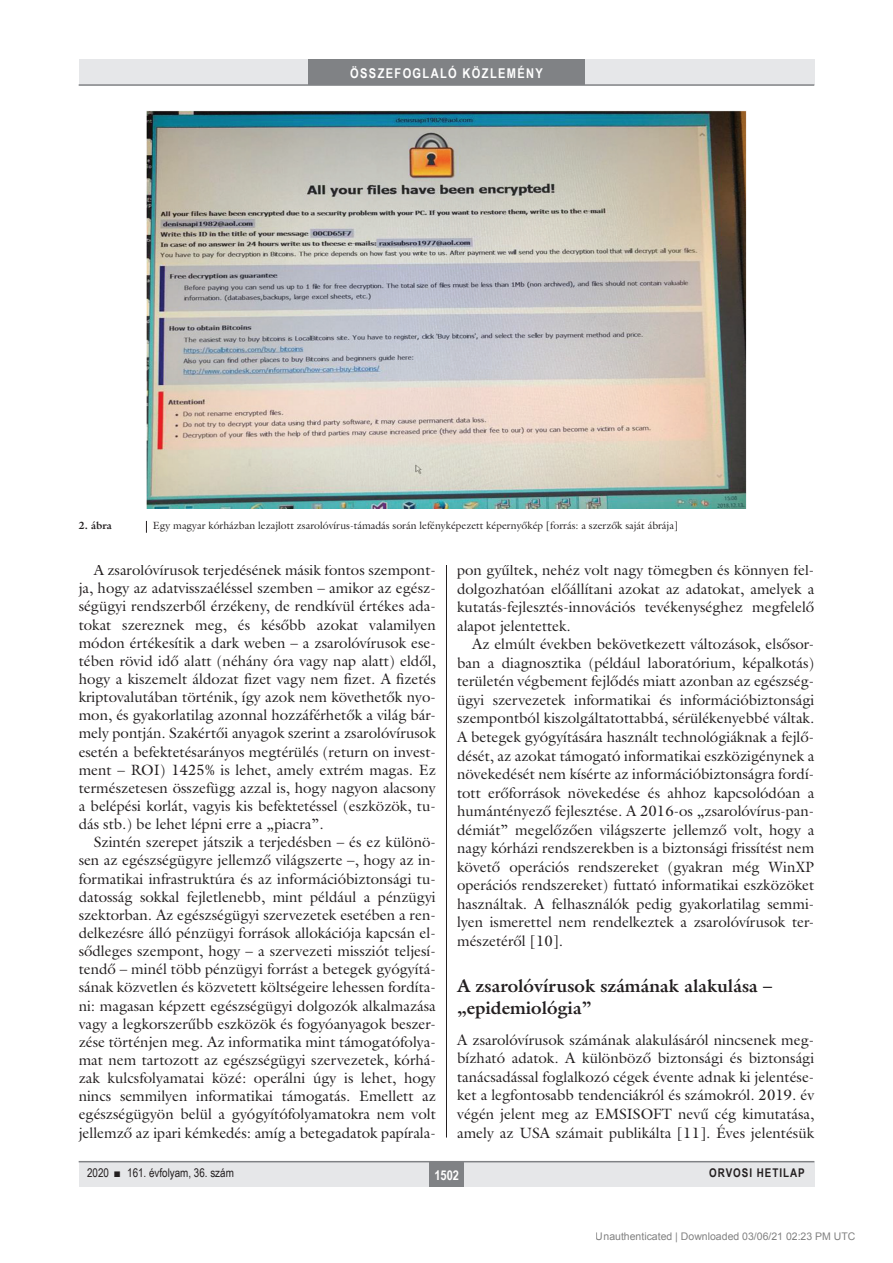
<style>
.page{position:relative;width:893px;height:1263px;background:#fff}
.page>*{position:absolute;margin:0;border:0;box-sizing:border-box;transform-origin:0 0}
.alcimbold{font:700 18px/22.2px "Galliard Reg";color:#231f20}
.Body_Text{font:15px/18.6px "Galliard Reg";color:#231f20;text-align:justify}
.body-s{font:15px/18.1px "Galliard Reg";color:#231f20;text-align:justify}
.Body_tompa{font:15px/18.6px "Galliard Reg";color:#231f20;text-align:justify}
.t1{font:700 13.5px "Arial Narrow";letter-spacing:.1em;color:#fff}
.t2{font:12px "Arial Narrow";color:#231f20}
.t3{font:700 12px "Arial Narrow";letter-spacing:.08em;color:#231f20}
.kepalairas2{font:10.5px "Galliard Reg";color:#231f20}
.t4{font:10.5px "Arial";color:rgb(0 0 0/.5)}
.kepalairas1{font:700 10.5px "Galliard Reg";color:#231f20}
</style>
<div class="page">
<div style="left:79px;top:1161px;width:735px;height:25px;background:#e6e7e9"></div>
<hr style="left:79px;top:1161px;width:735px;height:1px;background:#808285">
<div style="left:430px;top:1161px;width:34px;height:25px;background:#808285"></div>
<div style="left:79px;top:60px;width:735px;height:25px;background:#e6e7e9"></div>
<div style="left:308px;top:60px;width:277px;height:25px;background:#808285"></div>
<hr style="left:79px;top:84px;width:735px;height:2px;background:#808285">
<hr style="left:446px;top:111px;width:1px;height:1026px;background:#231f20">
<div style="left:79px;top:111px;width:735px;height:410px;background:#fff"></div>
<img style="left:146px;top:111px;width:601px;height:397px">
<div style="left:78px;top:521px;width:736px;height:43px;background:#fff"></div>
<svg style="left:146px;top:521px;width:1px;height:12px"></svg>
<p class="t1" style="left:350px;top:63px;width:194px">ÖSSZEFOGLALÓ KÖZLEMÉNY</p>
<p class="kepalairas1" style="left:78px;top:519px;width:35px">2. ábra</p>
<p class="kepalairas2" style="left:153px;top:519px;width:527px">Egy magyar kórházban lezajlott zsarolóvírus-támadás során lefényképezett képernyőkép [forrás: a szerzők saját ábrája]</p>
<p class="Body_Text" style="left:79px;top:561px;width:359px;line-height:18.1px;text-indent:15px">A zsarolóvírusok terjedésének másik fontos szempont&shy;ja, hogy az adatvisszaéléssel szemben – amikor az egész&shy;ségügyi rendszerből érzékeny, de rendkívül értékes ada&shy;tokat szereznek meg, és később azokat valamilyen módon értékesítik a dark weben – a zsarolóvírusok ese&shy;tében rövid idő alatt (néhány óra vagy nap alatt) eldől, hogy a kiszemelt áldozat fizet vagy nem fizet. A fizetés kriptovalutában történik, így azok nem követhetők nyo&shy;mon, és gyakorlatilag azonnal hozzáférhetők a világ bár&shy;mely pontján. Szakértői anyagok szerint a zsarolóvírusok esetén a befektetésarányos megtérülés (return on invest&shy;ment – ROI) 1425% is lehet, amely extrém magas. Ez természetesen összefügg azzal is, hogy nagyon alacsony a belépési korlát, vagyis kis befektetéssel (eszközök, tu&shy;dás stb.) be lehet lépni erre a „piacra”.</p>
<p class="body-s" style="left:79px;top:833px;width:359px;text-indent:15px">Szintén szerepet játszik a terjedésben – és ez különö&shy;sen az egészségügyre jellemző világszerte –, hogy az in&shy;formatikai infrastruktúra és az információbiztonsági tu&shy;datosság sokkal fejletlenebb, mint például a pénzügyi szektorban. Az egészségügyi szervezetek esetében a ren&shy;delkezésre álló pénzügyi források allokációja kapcsán el&shy;sődleges szempont, hogy – a szervezeti missziót teljesí&shy;tendő – minél több pénzügyi forrást a betegek gyógyítá&shy;sának közvetlen és közvetett költségeire lehessen fordíta&shy;ni: magasan képzett egészségügyi dolgozók alkalmazása vagy a legkorszerűbb eszközök és fogyóanyagok beszer&shy;zése történjen meg. Az informatika mint támogatófolya&shy;mat nem tartozott az egészségügyi szervezetek, kórhá&shy;zak kulcsfolyamatai közé: operálni úgy is lehet, hogy nincs semmilyen informatikai támogatás. Emellett az egészségügyön belül a gyógyítófolyamatokra nem volt jellemző az ipari kémkedés: amíg a betegadatok papírala-</p>
<p class="body-s" style="left:457px;top:560px;width:359px;line-height:18.6px">pon gyűltek, nehéz volt nagy tömegben és könnyen fel&shy;dolgozhatóan előállítani azokat az adatokat, amelyek a kutatás-fejlesztés-innovációs tevékenységhez megfelelő alapot jelentettek.</p>
<p class="Body_Text" style="left:457px;top:635px;width:359px;text-indent:15px">Az elmúlt években bekövetkezett változások, elsősor&shy;ban a diagnosztika (például laboratórium, képalkotás) területén végbement fejlődés miatt azonban az egészség&shy;ügyi szervezetek informatikai és információbiztonsági szempontból kiszolgáltatottabbá, sérülékenyebbé váltak.<br>A betegek gyógyítására használt technológiáknak a fejlő&shy;dését, az azokat támogató informatikai eszközigénynek a növekedését nem kísérte az információbiztonságra fordí&shy;tott erőforrások növekedése és ahhoz kapcsolódóan a humántényező fejlesztése. A 2016-os „zsarolóvírus-pan&shy;démiát” megelőzően világszerte jellemző volt, hogy a nagy kórházi rendszerekben is a biztonsági frissítést nem követő operációs rendszereket (gyakran még WinXP operációs rendszereket) futtató informatikai eszközöket használtak. A felhasználók pedig gyakorlatilag semmi&shy;lyen ismerettel nem rendelkeztek a zsarolóvírusok ter&shy;mészetéről [10].</p>
<p class="alcimbold" style="left:457px;top:975px;width:317px">A zsarolóvírusok számának alakulása – „epidemiológia”</p>
<p class="Body_tompa" style="left:457px;top:1030px;width:359px">A zsarolóvírusok számának alakulásáról nincsenek meg&shy;bízható adatok. A különböző biztonsági és biztonsági tanácsadással foglalkozó cégek évente adnak ki jelentése&shy;ket a legfontosabb tendenciákról és számokról. 2019. év végén jelent meg az EMSISOFT nevű cég kimutatása, amely az USA számait publikálta [11]. Éves jelentésük</p>
<p class="t2" style="left:87px;top:1164px;width:148px">2020 ■ 161. évfolyam, 36. szám</p>
<p class="t1" style="left:434px;top:1165px;width:26px">1502</p>
<p class="t3" style="left:709px;top:1164px;width:97px">ORVOSI HETILAP</p>
<p class="t4" style="left:596px;top:1231px;width:261px">Unauthenticated | Downloaded 03/06/21 02:23 PM UTC</p>
</div>
